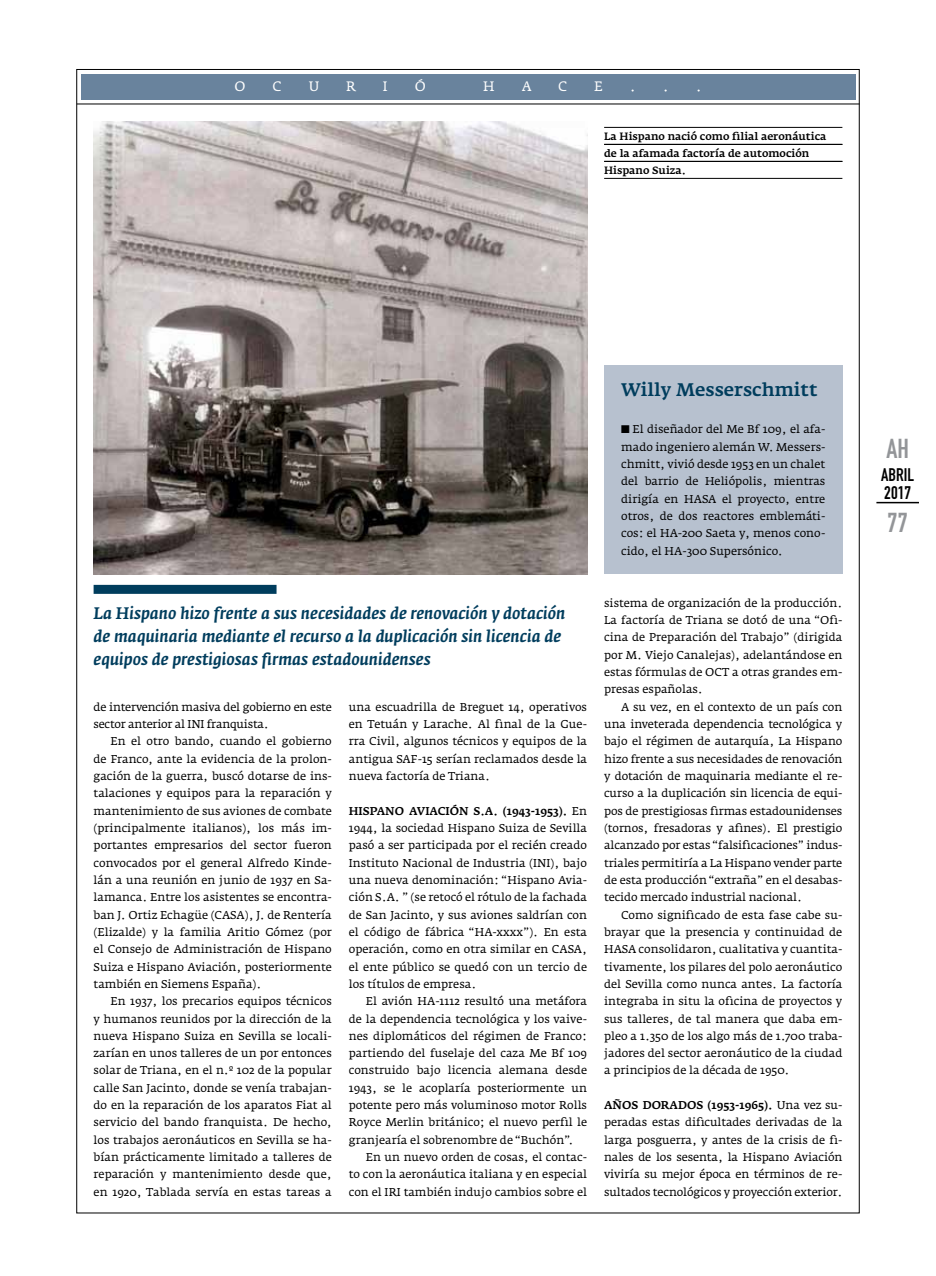
<style>
.page{position:relative;width:936px;height:1276px;background:#fff}
.page>*{position:absolute;margin:0;border:0;box-sizing:border-box;transform-origin:0 0}
.t1{font:27px "DIN Engschrift";color:#939598}
.t2{font:500 18px "Fedra Serif A";color:#003d5d}
.t3{font:18px/18px "DIN Engschrift";color:#000}
.t4{font:italic 500 16.5px/22.8px "Fedra Serif A";color:#003d5d}
.t5{font:13.5px "Fedra Serif A";color:#fff}
.t6{font:11.25px/17.4px "Fedra Serif A";color:#000;text-align:justify}
.t7{font:11.25px/17.2px "Fedra Serif A";letter-spacing:-.02em;color:#000}
.t8{font:500 10.5px/17px "Fedra Serif A";letter-spacing:-.005em;color:#000}
.s1{font-weight:500}
</style>
<div class="page">
<div style="left:81px;top:74px;width:774px;height:26px;background:#69839d"></div>
<hr style="left:77px;top:104px;width:782px;height:1px;background:#000">
<img style="left:94px;top:121px;width:493px;height:453px">
<hr style="left:604px;top:127px;width:238px;height:1px;background:#000">
<hr style="left:604px;top:144px;width:238px;height:1px;background:#000">
<hr style="left:604px;top:161px;width:238px;height:1px;background:#000">
<hr style="left:604px;top:178px;width:238px;height:1px;background:#000">
<div style="left:94px;top:585px;width:182px;height:9px;background:#003d5d"></div>
<div style="left:604px;top:366px;width:238px;height:208px;background:#b7c1cf"></div>
<hr style="left:876px;top:502px;width:42px;height:1px;background:#000">
<p class="t5" style="left:234px;top:79px;width:13px">o</p>
<p class="t5" style="left:272px;top:79px;width:11px">c</p>
<p class="t5" style="left:308px;top:79px;width:12px">u</p>
<p class="t5" style="left:346px;top:79px;width:11px">r</p>
<p class="t5" style="left:383px;top:79px;width:6px">i</p>
<p class="t5" style="left:415px;top:79px;width:13px">ó</p>
<p class="t5" style="left:483px;top:79px;width:13px">h</p>
<p class="t5" style="left:521px;top:79px;width:11px">a</p>
<p class="t5" style="left:558px;top:79px;width:11px">c</p>
<p class="t5" style="left:594px;top:79px;width:10px">e</p>
<p class="t5" style="left:630px;top:79px;width:7px">.</p>
<p class="t5" style="left:662px;top:79px;width:7px">.</p>
<p class="t5" style="left:695px;top:79px;width:7px">.</p>
<p class="t8" style="left:604px;top:128px;width:224px">La Hispano nació como filial aeronáutica de la afamada factoría de automoción<br>Hispano Suiza.</p>
<h3 class="t4" style="left:94px;top:602px;width:473px">La Hispano hizo frente a sus necesidades de renovación y dotación de maquinaria mediante el recurso a la duplicación sin licencia de equipos de prestigiosas firmas estadounidenses</h3>
<p class="t7" style="left:94px;top:698px;width:240px">de intervención masiva del gobierno en este sector anterior al INI franquista.</p>
<p class="t6" style="left:94px;top:732px;width:240px;text-indent:17px">En el otro bando, cuando el gobierno de Franco, ante la evidencia de la prolon&shy;gación de la guerra, buscó dotarse de ins&shy;talaciones y equipos para la reparación y mantenimiento de sus aviones de combate (principalmente italianos), los más im&shy;portantes empresarios del sector fueron convocados por el general Alfredo Kinde&shy;lán a una reunión en junio de 1937 en Sa&shy;lamanca. Entre los asistentes se encontra&shy;ban J. Ortiz Echagüe (CASA), J. de Rentería (Elizalde) y la familia Aritio Gómez (por el Consejo de Administración de Hispano Suiza e Hispano Aviación, posteriormente también en Siemens España).</p>
<p class="t6" style="left:94px;top:992px;width:240px;text-indent:17px">En 1937, los precarios equipos técnicos y humanos reunidos por la dirección de la nueva Hispano Suiza en Sevilla se locali&shy;zarían en unos talleres de un por entonces solar de Triana, en el n.º 102 de la popular calle San Jacinto, donde se venía trabajan&shy;do en la reparación de los aparatos Fiat al servicio del bando franquista. De hecho, los trabajos aeronáuticos en Sevilla se ha&shy;bían prácticamente limitado a talleres de reparación y mantenimiento desde que, en 1920, Tablada servía en estas tareas a</p>
<p class="t6" style="left:349px;top:698px;width:240px">una escuadrilla de Breguet 14, operativos en Tetuán y Larache. Al final de la Gue&shy;rra Civil, algunos técnicos y equipos de la antigua SAF-15 serían reclamados desde la nueva factoría de Triana.</p>
<p class="t6" style="left:349px;top:802px;width:240px"><span class="s1">Hispano Aviación S.A. (1943-1953).</span> En 1944, la sociedad Hispano Suiza de Sevilla pasó a ser participada por el recién creado Instituto Nacional de Industria (INI), bajo una nueva denominación: “Hispano Avia&shy;ción S.A. ” (se retocó el rótulo de la fachada de San Jacinto, y sus aviones saldrían con el código de fábrica “HA-xxxx”). En esta operación, como en otra similar en CASA, el ente público se quedó con un tercio de los títulos de empresa.</p>
<p class="t6" style="left:349px;top:992px;width:240px;text-indent:17px">El avión HA-1112 resultó una metáfora de la dependencia tecnológica y los vaive&shy;nes diplomáticos del régimen de Franco: partiendo del fuselaje del caza Me Bf 109 construido bajo licencia alemana desde 1943, se le acoplaría posteriormente un potente pero más voluminoso motor Rolls Royce Merlin británico; el nuevo perfil le granjearía el sobrenombre de “Buchón”.</p>
<p class="t6" style="left:349px;top:1148px;width:240px;text-indent:17px">En un nuevo orden de cosas, el contac&shy;to con la aeronáutica italiana y en especial con el IRI también indujo cambios sobre el</p>
<h2 class="t2" style="left:621px;top:379px;width:198px">Willy Messerschmitt</h2>
<p class="t6" style="left:621px;top:421px;width:206px;text-indent:11px">El diseñador del Me Bf 109, el afa&shy;mado ingeniero alemán W. Messers&shy;chmitt, vivió desde 1953 en un chalet del barrio de Heliópolis, mientras dirigía en HASA el proyecto, entre otros, de dos reactores emblemáti&shy;cos: el HA-200 Saeta y, menos cono&shy;cido, el HA-300 Supersónico.</p>
<p class="t6" style="left:604px;top:594px;width:240px">sistema de organización de la producción.<br>La factoría de Triana se dotó de una “Ofi&shy;cina de Preparación del Trabajo” (dirigida por M. Viejo Canalejas), adelantándose en estas fórmulas de OCT a otras grandes em&shy;presas españolas.</p>
<p class="t6" style="left:604px;top:698px;width:240px;text-indent:17px">A su vez, en el contexto de un país con una inveterada dependencia tecnológica y bajo el régimen de autarquía, La Hispano hizo frente a sus necesidades de renovación y dotación de maquinaria mediante el re&shy;curso a la duplicación sin licencia de equi&shy;pos de prestigiosas firmas estadounidenses (tornos, fresadoras y afines). El prestigio alcanzado por estas “falsificaciones” indus&shy;triales permitiría a La Hispano vender parte de esta producción “extraña” en el desabas&shy;tecido mercado industrial nacional.</p>
<p class="t6" style="left:604px;top:906px;width:240px;text-indent:17px">Como significado de esta fase cabe su&shy;brayar que la presencia y continuidad de HASA consolidaron, cualitativa y cuantita&shy;tivamente, los pilares del polo aeronáutico del Sevilla como nunca antes. La factoría integraba in situ la oficina de proyectos y sus talleres, de tal manera que daba em&shy;pleo a 1.350 de los algo más de 1.700 traba&shy;jadores del sector aeronáutico de la ciudad a principios de la década de 1950.</p>
<p class="t6" style="left:604px;top:1096px;width:240px"><span class="s1">Años dorados (1953-1965).</span> Una vez su&shy;peradas estas dificultades derivadas de la larga posguerra, y antes de la crisis de fi&shy;nales de los sesenta, la Hispano Aviación viviría su mejor época en términos de re&shy;sultados tecnológicos y proyección exterior.</p>
<h1 class="t1" style="left:886px;top:433px;width:24px">AH</h1>
<h2 class="t3" style="left:881px;top:466px;width:34px">abril<br>2017</h2>
<h1 class="t1" style="left:887px;top:506px;width:22px">77</h1>
</div>
